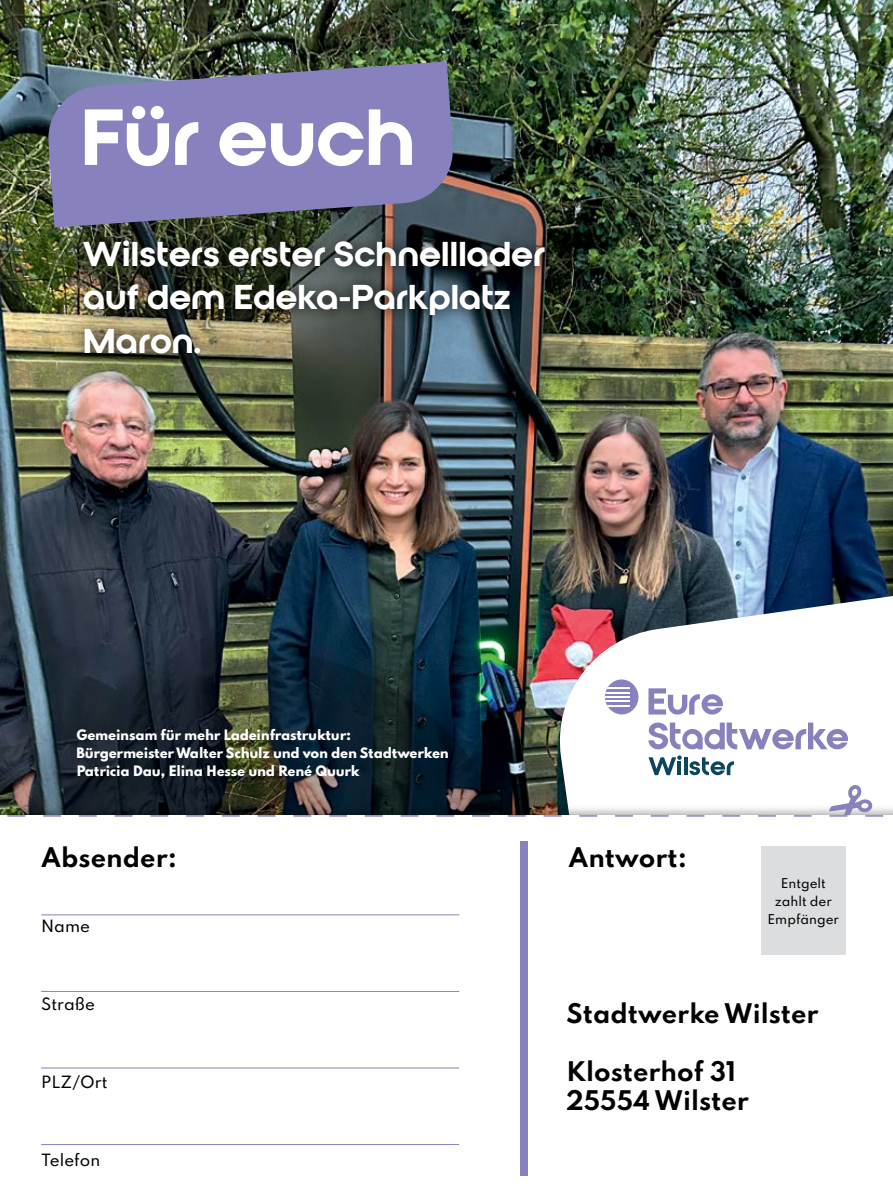
<style>
.page{position:relative;width:893px;height:1191px;background:#fff}
.page>*{position:absolute;margin:0;border:0;box-sizing:border-box;transform-origin:0 0}
.t1{font:700 76.95px "Qualy";color:#fff}
.t2{font:700 33.45px/44px "Qualy";letter-spacing:.005em;color:#fff}
.t3{font:700 24px/28.8px "Spartan";color:#000}
.t4{font:500 15px "Spartan";color:#000}
.t5{font:800 12.75px/18px "Spartan";letter-spacing:-.02em;color:#fff}
.t6{font:500 12px/18px "Spartan";color:#000;text-align:center}
</style>
<div class="page">
<img style="left:0;top:0;width:893px;height:621px">
<div style="left:0;top:621px;width:555px;height:522px;background:#000;opacity:.75"></div>
<img style="left:0;top:648px;width:507px;height:137px">
<svg style="left:552px;top:590px;width:341px;height:195px"></svg>
<hr style="left:684px;top:757px;width:3px;height:18px;background:#0c455e">
<svg style="left:689px;top:757px;width:45px;height:18px"></svg>
<svg style="left:648px;top:755px;width:34px;height:20px"></svg>
<svg style="left:648px;top:722px;width:200px;height:27px"></svg>
<svg style="left:648px;top:688px;width:75px;height:26px"></svg>
<svg style="left:605px;top:679px;width:33px;height:35px"></svg>
<div style="left:0;top:815px;width:893px;height:376px;background:#fff"></div>
<div style="left:39px;top:134px;width:606px;height:334px;background:#000;opacity:.75"></div>
<img style="left:66px;top:162px;width:532px;height:258px;border-radius:50%">
<div style="left:520px;top:840px;width:7px;height:335px;background:#8781bd"></div>
<hr style="left:41px;top:1144px;width:418px;height:1px;background:#8781bd">
<hr style="left:41px;top:1067px;width:418px;height:1px;background:#8781bd">
<hr style="left:41px;top:991px;width:418px;height:1px;background:#8781bd">
<hr style="left:41px;top:914px;width:418px;height:1px;background:#8781bd">
<div style="left:761px;top:846px;width:84px;height:109px;background:#dcddde"></div>
<svg style="left:46px;top:61px;width:409px;height:166px;background:#7b79a7"></svg>
<div style="left:74px;top:229px;width:484px;height:138px;background:#000;opacity:.75"></div>
<img style="left:0;top:785px;width:893px;height:31px">
<h1 class="t1" style="left:81px;top:90px;width:336px">Für euch</h1>
<h2 class="t2" style="left:83px;top:232px;width:464px">Wilsters erster Schnelllader auf dem Edeka-Parkplatz<br>Maron.</h2>
<p class="t5" style="left:77px;top:726px;width:374px">Gemeinsam für mehr Ladeinfrastruktur:<br>Bürgermeister Walter Schulz und von den Stadtwerken<br>Patricia Dau, Elina Hesse und René Quurk</p>
<h3 class="t3" style="left:41px;top:842px;width:138px">Absender:</h3>
<p class="t4" style="left:41px;top:914px;width:50px">Name</p>
<p class="t4" style="left:41px;top:992px;width:55px">Straße</p>
<p class="t4" style="left:41px;top:1070px;width:68px">PLZ/Ort</p>
<p class="t4" style="left:41px;top:1148px;width:61px">Telefon</p>
<h3 class="t3" style="left:568px;top:842px;width:120px">Antwort:</h3>
<p class="t6" style="left:768px;top:874px;width:73px">Entgelt zahlt der<br>Empfänger</p>
<h3 class="t3" style="left:566px;top:998px;width:254px">Stadtwerke Wilster</h3>
<h3 class="t3" style="left:566px;top:1056px;width:184px">Klosterhof 31<br>25554 Wilster</h3>
</div>
